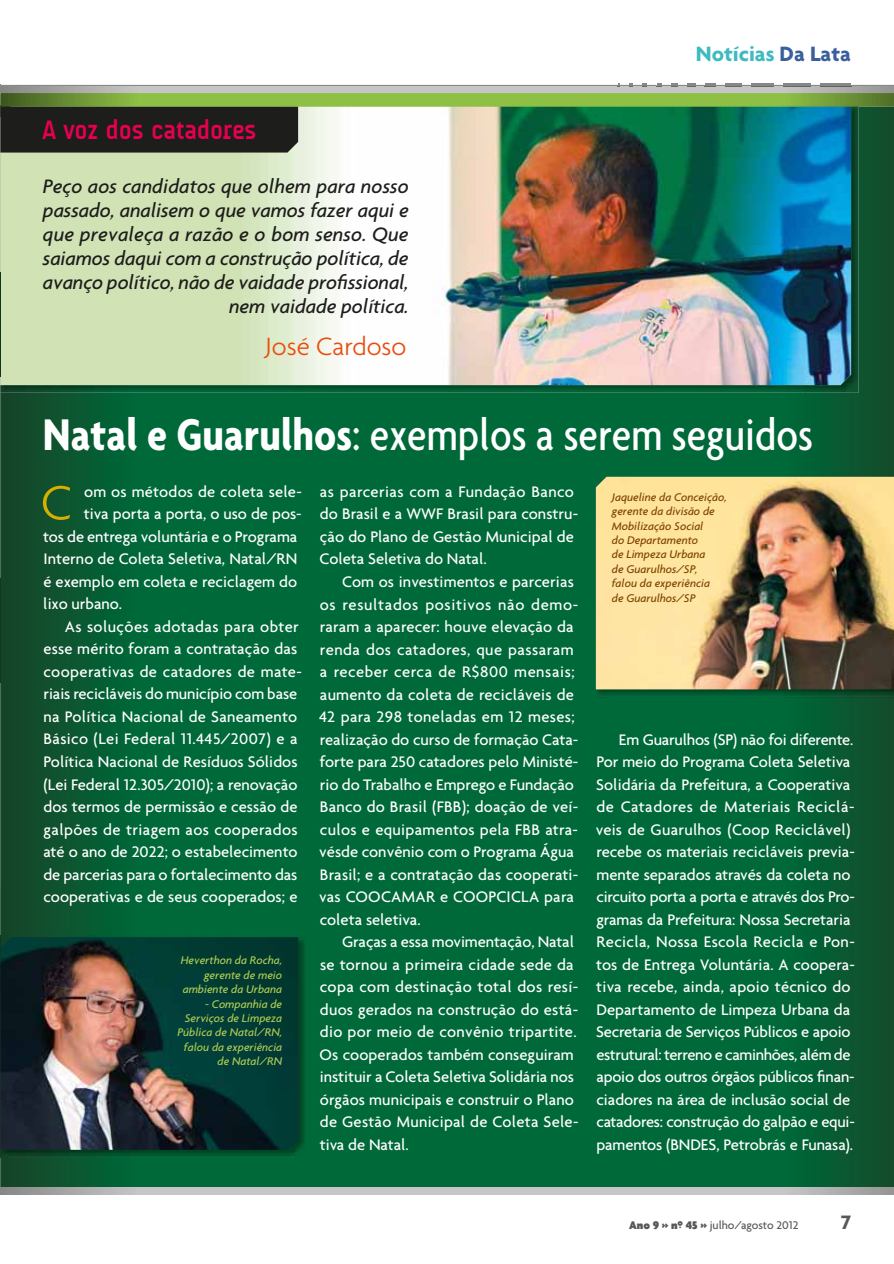
<style>
.page{position:relative;width:894px;height:1264px;background:#fff}
.page>*{position:absolute;margin:0;border:0;box-sizing:border-box;transform-origin:0 0}
.t1{font:300 51.75px "Agenda";color:#d7af00}
.t2{font:500 condensed 48px "Agenda";color:#fff}
.t3{font:700 27px "A Udimat";letter-spacing:-.01em;color:#e50050}
.t4{font:300 27px "Agenda";color:#e94e0f}
.t5{font:700 22.35px "Agenda";color:#3fbac1}
.t6{font:italic 500 21px/24px "Agenda";letter-spacing:-.005em;color:#1d1d1b;text-align:right}
.t7{font:700 21px "Agenda";color:#575756}
.t8{font:500 16.5px/22.5px "Agenda";letter-spacing:.005em;color:#fff}
.t9{font:500 16.5px "Agenda";letter-spacing:.025em;color:#fff}
.t10{font:italic 500 12px/14.4px "Agenda";color:#7d4400}
.t11{font:italic 500 12px/14.4px "Agenda";color:#aecc53;text-align:right}
.t12{font:500 12px "Agenda";color:#575756}
.s1{color:#3b5f9d}
.s2{font-weight:700}
.s3{font-weight:900}
</style>
<div class="page">
<img style="left:0;top:84px;width:894px;height:1110px">
<h3 class="t3" style="left:43px;top:119px;width:215px">A voz dos catadores</h3>
<p class="t6" style="left:43px;top:176px;width:367px">Peço aos candidatos que olhem para nosso passado, analisem o que vamos fazer aqui e que prevaleça a razão e o bom senso. Que saiamos daqui com a construção política, de avanço político, não de vaidade profissional, nem vaidade política.</p>
<h3 class="t4" style="left:265px;top:335px;width:143px">José Cardoso</h3>
<h3 class="t5" style="left:696px;top:45px;width:157px">Notícias <span class="s1">Da Lata</span></h3>
<h2 class="t2" style="left:43px;top:416px;width:771px"><span class="s2">Natal e Guarulhos</span>: exemplos a serem seguidos</h2>
<h1 class="t1" style="left:41px;top:482px;width:32px">C</h1>
<p class="t8" style="left:84px;top:481px;width:219px">om os métodos de coleta sele-</p>
<p class="t8" style="left:84px;top:504px;width:219px">tiva porta a porta, o uso de pos-</p>
<p class="t8" style="left:43px;top:526px;width:256px">tos de entrega voluntária e o Programa</p>
<p class="t8" style="left:43px;top:549px;width:255px">Interno de Coleta Seletiva, Natal/RN</p>
<p class="t8" style="left:43px;top:571px;width:255px">é exemplo em coleta e reciclagem do</p>
<p class="t8" style="left:43px;top:594px;width:80px">lixo urbano.</p>
<p class="t9" style="left:65px;top:620px;width:235px">As soluções adotadas para obter</p>
<p class="t8" style="left:43px;top:639px;width:255px">esse mérito foram a contratação das</p>
<p class="t9" style="left:43px;top:665px;width:260px">cooperativas de catadores de mate-</p>
<p class="t8" style="left:43px;top:684px;width:255px">riais recicláveis do município com base</p>
<p class="t8" style="left:44px;top:706px;width:255px">na Política Nacional de Saneamento</p>
<p class="t9" style="left:43px;top:732px;width:255px">Básico (Lei Federal 11.445/2007) e a</p>
<p class="t8" style="left:43px;top:751px;width:255px">Política Nacional de Resíduos Sólidos</p>
<p class="t8" style="left:43px;top:774px;width:255px">(Lei Federal 12.305/2010); a renovação</p>
<p class="t8" style="left:43px;top:796px;width:255px">dos termos de permissão e cessão de</p>
<p class="t9" style="left:43px;top:822px;width:256px">galpões de triagem aos cooperados</p>
<p class="t8" style="left:43px;top:841px;width:256px">até o ano de 2022; o estabelecimento</p>
<p class="t8" style="left:43px;top:864px;width:255px">de parcerias para o fortalecimento das</p>
<p class="t8" style="left:43px;top:886px;width:255px">cooperativas e de seus cooperados; e</p>
<p class="t11" style="left:181px;top:954px;width:103px">Heverthon da Rocha, gerente de meio ambiente da Urbana</p>
<p class="t11" style="left:177px;top:997px;width:106px">- Companhia de<br>Serviços de Limpeza<br>Pública de Natal/RN, falou da experiência de Natal/RN</p>
<p class="t8" style="left:320px;top:481px;width:260px">as parcerias com a Fundação Banco do Brasil e a WWF Brasil para constru&shy;ção do Plano de Gestão Municipal de<br>Coleta Seletiva do Natal.</p>
<p class="t8" style="left:319px;top:571px;width:261px;text-indent:23px">Com os investimentos e parcerias os resultados positivos não demo&shy;raram a aparecer: houve elevação da renda dos catadores, que passaram a receber cerca de R$800 mensais; aumento da coleta de recicláveis de 42 para 298 toneladas em 12 meses; realização do curso de formação Cata&shy;forte para 250 catadores pelo Ministé&shy;rio do Trabalho e Emprego e Fundação Banco do Brasil (FBB); doação de veí&shy;culos e equipamentos pela FBB atra&shy;vésde convênio com o Programa Água Brasil; e a contratação das cooperati&shy;vas COOCAMAR e COOPCICLA para coleta seletiva.</p>
<p class="t8" style="left:320px;top:932px;width:260px;text-indent:23px">Graças a essa movimentação, Natal se tornou a primeira cidade sede da copa com destinação total dos resí&shy;duos gerados na construção do está&shy;dio por meio de convênio tripartite.<br>Os cooperados também conseguiram instituir a Coleta Seletiva Solidária nos órgãos municipais e construir o Plano de Gestão Municipal de Coleta Sele&shy;tiva de Natal.</p>
<p class="t10" style="left:612px;top:491px;width:116px">Jaqueline da Conceição, gerente da divisão de<br>Mobilização Social<br>do Departamento<br>de Limpeza Urbana<br>de Guarulhos/SP,<br>falou da experiência<br>de Guarulhos/SP</p>
<p class="t8" style="left:596px;top:729px;width:261px;text-indent:23px">Em Guarulhos (SP) não foi diferente.<br>Por meio do Programa Coleta Seletiva Solidária da Prefeitura, a Cooperativa de Catadores de Materiais Reciclá&shy;veis de Guarulhos (Coop Reciclável) recebe os materiais recicláveis previa&shy;mente separados através da coleta no circuito porta a porta e através dos Pro&shy;gramas da Prefeitura: Nossa Secretaria Recicla, Nossa Escola Recicla e Pon&shy;tos de Entrega Voluntária. A coopera&shy;tiva recebe, ainda, apoio técnico do Departamento de Limpeza Urbana da Secretaria de Serviços Públicos e apoio estrutural: terreno e caminhões, além de apoio dos outros órgãos públicos finan&shy;ciadores na área de inclusão social de catadores: construção do galpão e equi&shy;pamentos (BNDES, Petrobrás e Funasa).</p>
<p class="t12" style="left:629px;top:1220px;width:171px"><span class="s3">Ano 9 » nº 45 »</span> julho/agosto 2012</p>
<p class="t7" style="left:841px;top:1214px;width:12px">7</p>
</div>
